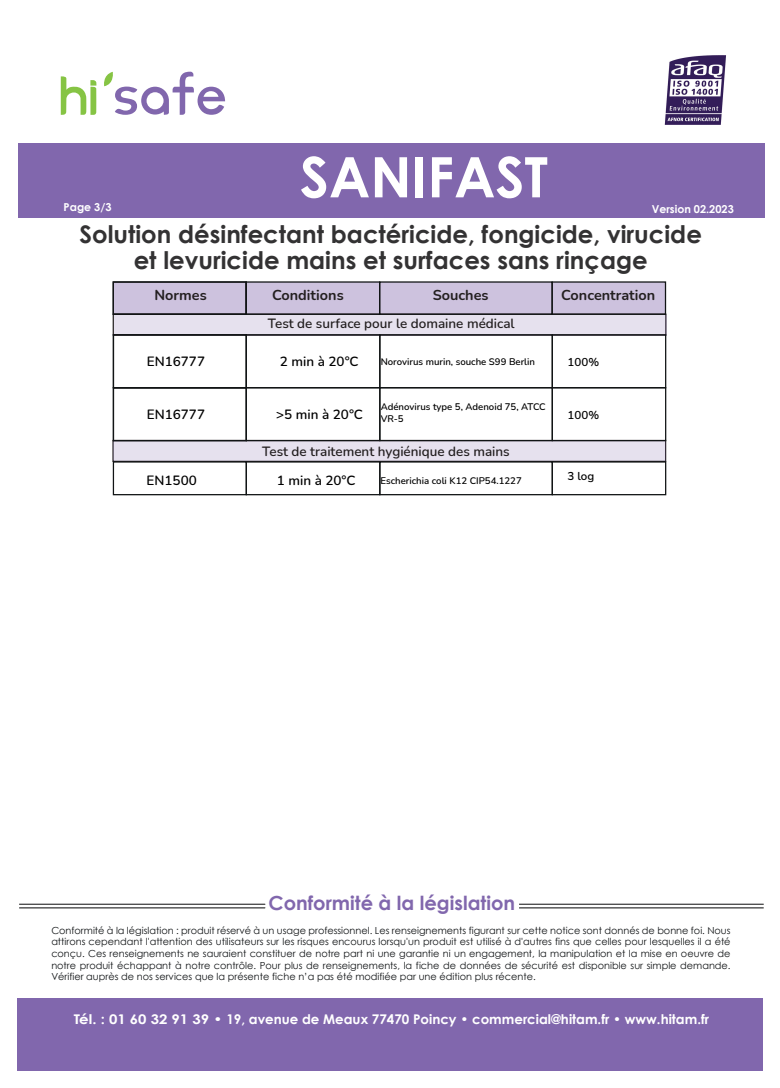
<style>
.page{position:relative;width:780px;height:1088px;background:#fff}
.page>*{position:absolute;margin:0;border:0;box-sizing:border-box;transform-origin:0 0}
.t1{font:700 55.88px "Century Gothic";color:#fff}
.t2{font:700 24.25px/26.2px "Century Gothic";color:#333233;text-align:center}
.t3{font:700 19.5px "Century Gothic";color:#8167ad}
.t4{font:700 14.38px "Nunito";color:#231f20}
.t5{font:600 13.5px "Nunito";color:#231f20}
.t6{font:600 13.5px "Nunito";color:#000001}
.t7{font:700 13.38px "Century Gothic";color:#fff;scale:1.11 1}
.t8{font:600 11.5px "Nunito";color:#000001}
.t9{font:700 10.88px "Century Gothic";color:#fff}
.t10{font:9.75px/11.6px "Century Gothic";color:#111416;text-align:justify}
.t11{font:600 9.62px/11.5px "Nunito";color:#000001}
</style>
<div class="page">
<div style="left:18px;top:998px;width:745px;height:72px;background:#8167ad"></div>
<hr style="left:19px;top:903px;width:246px;height:2px;background:#3e3e3f">
<hr style="left:19px;top:907px;width:246px;height:1px;background:#3e3e3f">
<hr style="left:519px;top:903px;width:244px;height:2px;background:#3e3e3f">
<hr style="left:519px;top:907px;width:244px;height:1px;background:#3e3e3f">
<div style="left:18px;top:143px;width:746px;height:75px;background:#8167ad"></div>
<svg style="left:104px;top:72px;width:121px;height:43px"></svg>
<svg style="left:61px;top:76px;width:35px;height:39px"></svg>
<img style="left:664px;top:55px;width:62px;height:70px">
<div style="left:113px;top:440px;width:553px;height:21px;background:#e6e1ee"></div>
<div style="left:113px;top:282px;width:552px;height:32px;background:#cdc2de"></div>
<div style="left:114px;top:315px;width:552px;height:20px;background:#e6e1ee"></div>
<div style="left:113px;top:281px;width:134px;height:34px;border:1px solid #111415"></div>
<div style="left:245px;top:281px;width:135px;height:34px;border:1px solid #111415"></div>
<div style="left:551px;top:281px;width:115px;height:34px;border:1px solid #111415"></div>
<div style="left:379px;top:281px;width:173px;height:34px;border:1px solid #111415"></div>
<div style="left:113px;top:334px;width:134px;height:54px;border:1px solid #111415"></div>
<div style="left:246px;top:334px;width:134px;height:54px;border:1px solid #111415"></div>
<div style="left:551px;top:334px;width:115px;height:54px;border:1px solid #111415"></div>
<div style="left:379px;top:334px;width:174px;height:54px;border:1px solid #111415"></div>
<div style="left:113px;top:387px;width:134px;height:54px;border:1px solid #111415"></div>
<div style="left:246px;top:387px;width:134px;height:54px;border:1px solid #111415"></div>
<div style="left:246px;top:461px;width:134px;height:34px;border:1px solid #111415"></div>
<div style="left:551px;top:387px;width:115px;height:54px;border:1px solid #111415"></div>
<div style="left:379px;top:387px;width:174px;height:54px;border:1px solid #111415"></div>
<div style="left:113px;top:461px;width:134px;height:34px;border:1px solid #111415"></div>
<div style="left:551px;top:461px;width:115px;height:34px;border:1px solid #111415"></div>
<div style="left:379px;top:461px;width:174px;height:34px;border:1px solid #111415"></div>
<h1 class="t1" style="left:300px;top:135px;width:249px">SANIFAST</h1>
<p class="t9" style="left:64px;top:199px;width:49px">Page 3/3</p>
<p class="t9" style="left:651px;top:201px;width:84px">Version 02.2023</p>
<h2 class="t2" style="left:79px;top:220px;width:623px">Solution désinfectant bactéricide, fongicide, virucide et levuricide mains et surfaces sans rinçage</h2>
<h3 class="t4" style="left:154px;top:285px;width:54px">Normes</h3>
<h3 class="t4" style="left:272px;top:285px;width:73px">Conditions</h3>
<h3 class="t4" style="left:433px;top:285px;width:57px">Souches</h3>
<h3 class="t4" style="left:561px;top:285px;width:95px">Concentration</h3>
<h3 class="t5" style="left:268px;top:314px;width:248px">Test de surface pour le domaine médical</h3>
<h3 class="t6" style="left:147px;top:352px;width:60px">EN16777</h3>
<h3 class="t6" style="left:280px;top:352px;width:80px">2 min à 20°C</h3>
<p class="t8" style="left:567px;top:354px;width:33px">100%</p>
<p class="t11" style="left:380px;top:356px;width:156px">Norovirus murin, souche S99 Berlin</p>
<p class="t11" style="left:380px;top:401px;width:166px">Adénovirus type 5, Adenoid 75, ATCC<br>VR-5</p>
<h3 class="t6" style="left:147px;top:405px;width:60px">EN16777</h3>
<h3 class="t6" style="left:276px;top:405px;width:88px">&gt;5 min à 20°C</h3>
<p class="t8" style="left:567px;top:407px;width:33px">100%</p>
<h3 class="t5" style="left:262px;top:441px;width:249px">Test de traitement hygiénique des mains</h3>
<p class="t11" style="left:380px;top:475px;width:143px">Escherichia coli K12 CIP54.1227</p>
<h3 class="t6" style="left:147px;top:471px;width:52px">EN1500</h3>
<h3 class="t6" style="left:277px;top:471px;width:80px">1 min à 20°C</h3>
<p class="t8" style="left:567px;top:468px;width:28px">3 log</p>
<h3 class="t3" style="left:268px;top:888px;width:248px">Conformité à la législation</h3>
<p class="t10" style="left:51px;top:924px;width:680px">Conformité à la législation : produit réservé à un usage professionnel. Les renseignements figurant sur cette notice sont donnés de bonne foi. Nous attirons cependant l'attention des utilisateurs sur les risques encourus lorsqu'un produit est utilisé à d'autres fins que celles pour lesquelles il a été conçu. Ces renseignements ne sauraient constituer de notre part ni une garantie ni un engagement, la manipulation et la mise en oeuvre de notre produit échappant à notre contrôle. Pour plus de renseignements, la fiche de données de sécurité est disponible sur simple demande.<br>Vérifier auprès de nos services que la présente fiche n’a pas été modifiée par une édition plus récente.</p>
<h3 class="t7" style="left:74px;top:1009px;width:574px">Tél. : 01 60 32 91 39 • 19, avenue de Meaux 77470 Poincy • commercial@hitam.fr • www.hitam.fr</h3>
</div>
